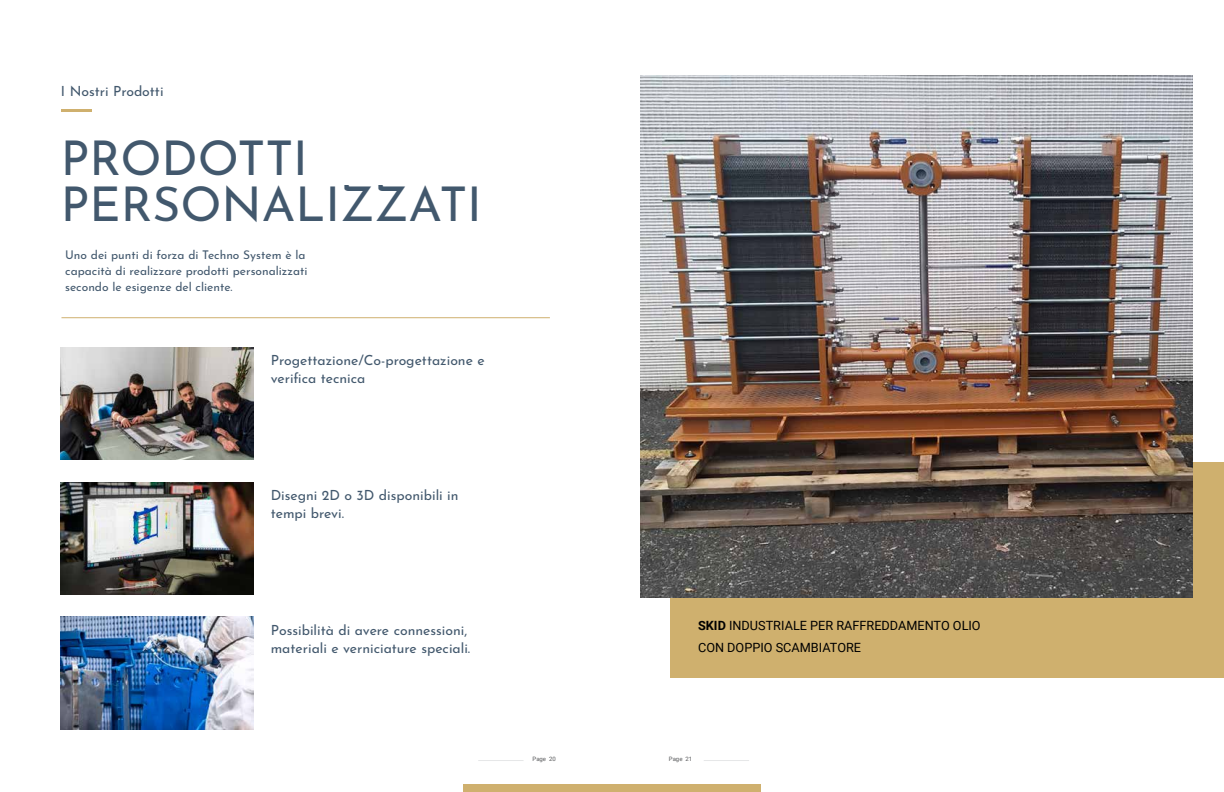
<style>
.page{position:relative;width:1224px;height:792px;background:#fff}
.page>*{position:absolute;margin:0;border:0;box-sizing:border-box;transform-origin:0 0}
.t1{font:48px/46.2px "Josefin Sans";color:#42586d}
.t2{font:14px/18px "Josefin Sans";color:#42586d}
.t3{font:12.7px/21.2px "Roboto";color:#000}
.t4{font:12px/16px "Josefin Sans";color:#42586d}
.t5{font:6px "Roboto";color:#58595b}
.s1{font-weight:700}
</style>
<div class="page">
<hr style="left:478px;top:760px;width:46px;height:1px;background:#e6e7e8">
<hr style="left:704px;top:760px;width:45px;height:1px;background:#e6e7e8">
<div style="left:464px;top:784px;width:148px;height:8px;background:#cfb06e"></div>
<div style="left:612px;top:784px;width:148px;height:8px;background:#cfb06e"></div>
<div style="left:671px;top:462px;width:553px;height:216px;background:#cfb06e"></div>
<hr style="left:61px;top:109px;width:31px;height:3px;background:#cfb06e">
<hr style="left:61px;top:317px;width:489px;height:1px;background:#cfb06e">
<img style="left:61px;top:348px;width:192px;height:112px">
<img style="left:61px;top:482px;width:192px;height:113px">
<img style="left:61px;top:617px;width:192px;height:112px">
<img style="left:641px;top:75px;width:551px;height:522px">
<p class="t2" style="left:61px;top:81px;width:104px">I Nostri Prodotti</p>
<h1 class="t1" style="left:61px;top:129px;width:422px">PRODOTTI<br>PERSONALIZZATI</h1>
<p class="t4" style="left:65px;top:245px;width:244px">Uno dei punti di forza di Techno System è la capacità di realizzare prodotti personalizzati secondo le esigenze del cliente.</p>
<p class="t2" style="left:271px;top:350px;width:215px">Progettazione/Co-progettazione e verifica tecnica</p>
<p class="t2" style="left:271px;top:484px;width:189px">Disegni 2D o 3D disponibili in tempi brevi.</p>
<p class="t2" style="left:271px;top:619px;width:201px">Possibilità di avere connessioni, materiali e verniciature speciali.</p>
<p class="t3" style="left:698px;top:615px;width:284px"><span class="s1">SKID</span> INDUSTRIALE PER RAFFREDDAMENTO OLIO<br>CON DOPPIO SCAMBIATORE</p>
<p class="t5" style="left:533px;top:754px;width:25px">Page 20</p>
<p class="t5" style="left:669px;top:754px;width:25px">Page 21</p>
</div>
